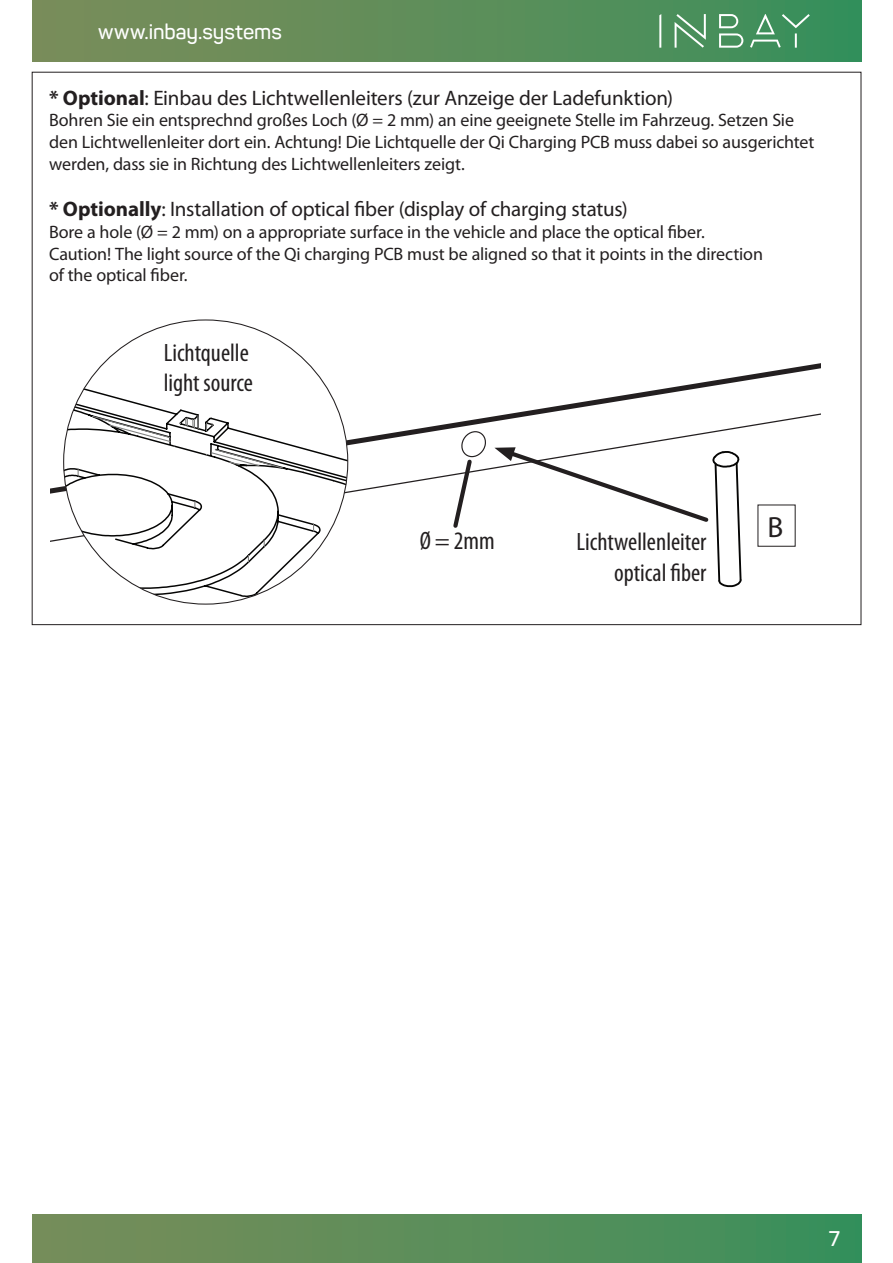
<style>
.page{position:relative;width:893px;height:1263px;background:#fff}
.page>*{position:absolute;margin:0;border:0;box-sizing:border-box;transform-origin:0 0}
.t1{font:29.25px "Myriad Pro";color:#231f20}
.t2{font:condensed 25.2px "Myriad Pro";color:#231f20}
.t3{font:21px "Myriad Pro";letter-spacing:-.01em;color:#231f20}
.t4{font:600 21px "Panton";color:#fff}
.t5{font:18px/21.6px "Myriad Pro";letter-spacing:-.01em;color:#231f20}
.s1{font-weight:700}
</style>
<div class="page">
<div style="left:0;top:1215px;width:861px;height:48px;background:linear-gradient(to right,#7c8d59,#3a905b)"></div>
<div style="left:0;top:0;width:861px;height:62px;background:linear-gradient(to right,#808c59,#39905b)"></div>
<svg style="left:659px;top:14px;width:151px;height:34px;background:#61a075"></svg>
<div style="left:0;top:0;width:32px;height:1263px;background:#fff"></div>
<svg style="left:668px;top:363px;width:153px;height:25px"></svg>
<svg style="left:50px;top:388px;width:771px;height:154px"></svg>
<svg style="left:494px;top:446px;width:248px;height:142px"></svg>
<svg style="left:99px;top:324px;width:213px;height:43px"></svg>
<svg style="left:64px;top:367px;width:284px;height:237px"></svg>
<svg style="left:450px;top:430px;width:37px;height:101px"></svg>
<p class="t4" style="left:98px;top:18px;width:185px">www.inbay.systems</p>
<p class="t3" style="left:49px;top:85px;width:626px"><span class="s1">* Optional</span>: Einbau des Lichtwellenleiters (zur Anzeige der Ladefunktion)</p>
<p class="t5" style="left:49px;top:109px;width:746px">Bohren Sie ein entsprechnd großes Loch (Ø = 2 mm) an eine geeignete Stelle im Fahrzeug. Setzen Sie</p>
<p class="t5" style="left:49px;top:131px;width:767px">den Lichtwellenleiter dort ein. Achtung! Die Lichtquelle der Qi Charging PCB muss dabei so ausgerichtet werden, dass sie in Richtung des Lichtwellenleiters zeigt.</p>
<p class="t3" style="left:49px;top:196px;width:580px"><span class="s1">* Optionally</span>: Installation of optical fiber (display of charging status)</p>
<p class="t5" style="left:49px;top:221px;width:657px">Bore a hole (Ø = 2 mm) on a appropriate surface in the vehicle and place the optical fiber.</p>
<p class="t5" style="left:49px;top:242px;width:715px">Caution! The light source of the Qi charging PCB must be aligned so that it points in the direction</p>
<p class="t5" style="left:49px;top:264px;width:140px">of the optical fiber.</p>
<p class="t2" style="left:164px;top:337px;width:87px">Lichtquelle</p>
<p class="t2" style="left:164px;top:368px;width:91px">light source</p>
<p class="t2" style="left:420px;top:525px;width:77px">Ø = 2mm</p>
<p class="t2" style="left:577px;top:527px;width:131px">Lichtwellenleiter</p>
<p class="t2" style="left:614px;top:557px;width:94px">optical fiber</p>
<p class="t1" style="left:768px;top:509px;width:17px">B</p>
<p class="t4" style="left:829px;top:1225px;width:13px">7</p>
</div>
